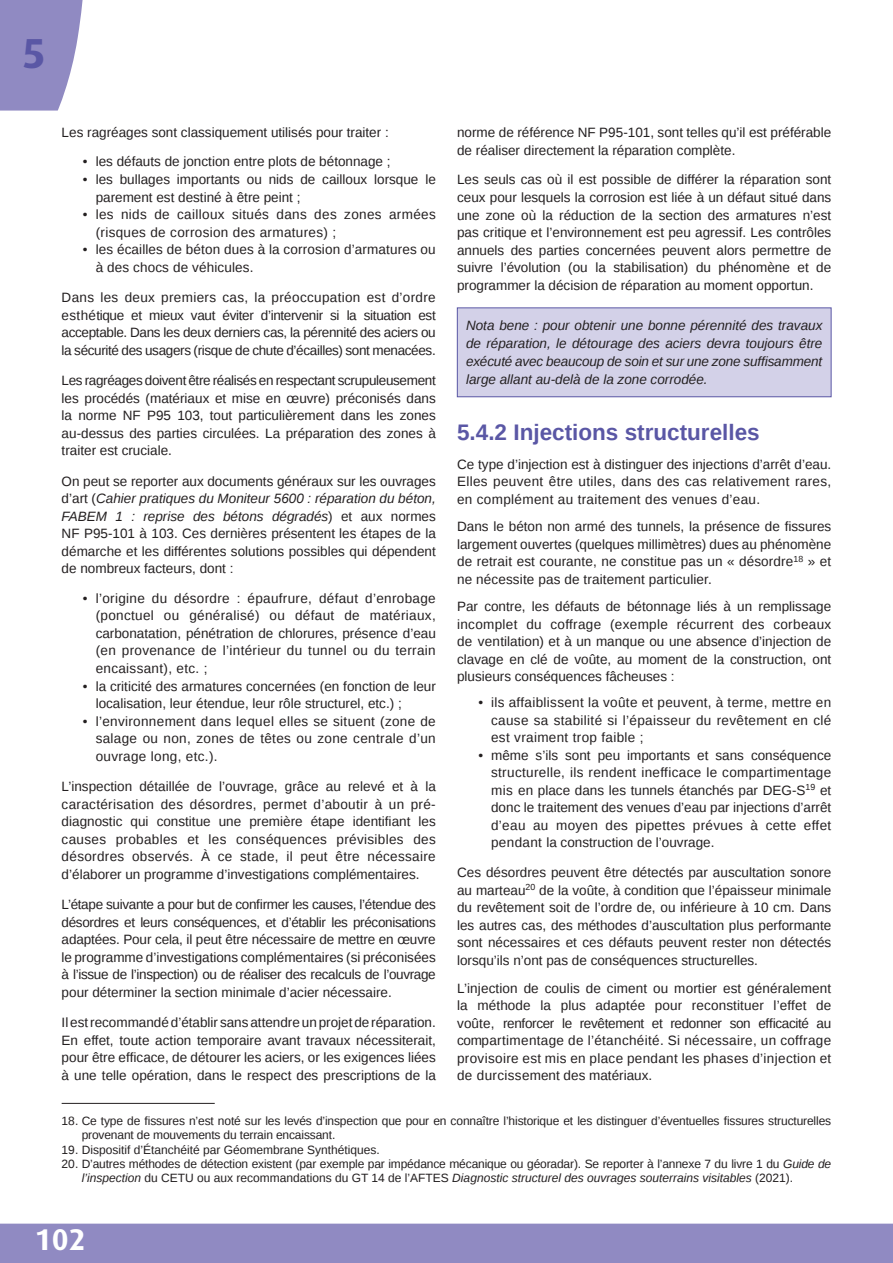
<style>
.page{position:relative;width:893px;height:1263px;background:#908ac2}
.page>*{position:absolute;margin:0;border:0;box-sizing:border-box;transform-origin:0 0}
.t1{font:700 42px "Dax OT";color:#5a57a5}
.t2{font:700 30px "Dax OT";color:#fff}
.t3{font:700 22.5px "Liberation Sans";color:#5a57a5}
.t4{font:13.5px/17.5px "Liberation Sans";color:#231f20;text-align:justify}
.t5{font:italic 13.5px/18px "Liberation Sans";color:#231f20;text-align:justify}
.t6{font:13.5px/17.5px "Liberation Sans";letter-spacing:.025em;color:#231f20}
.t7{font:12px/14.2px "Liberation Sans";letter-spacing:-.01em;color:#231f20}
.s1{font-style:italic}
</style>
<div class="page">
<div style="left:0;top:0;width:893px;height:1223px;background:#fff"></div>
<svg style="left:0;top:0;width:84px;height:111px"></svg>
<div style="left:457px;top:308px;width:374px;height:89px;background:#d3d1e8"></div>
<div style="left:457px;top:308px;width:374px;height:89px;border:1px solid #5a57a5"></div>
<hr style="left:62px;top:1103px;width:153px;height:1px;background:#231f20">
<h1 class="t1" style="left:22px;top:30px;width:25px">5</h1>
<p class="t4" style="left:62px;top:125px;width:329px">Les ragréages sont classiquement utilisés pour traiter :</p>
<p class="t4" style="left:83px;top:154px;width:309px">• les défauts de jonction entre plots de bétonnage ;</p>
<p class="t4" style="left:96px;top:171px;width:342px;text-indent:-13px">• les bullages importants ou nids de cailloux lorsque le parement est destiné à être peint ;</p>
<p class="t6" style="left:96px;top:206px;width:342px;text-indent:-13px">• les nids de cailloux situés dans des zones armées (risques de corrosion des armatures) ;</p>
<p class="t4" style="left:96px;top:241px;width:342px;text-indent:-13px">• les écailles de béton dues à la corrosion d’armatures ou à des chocs de véhicules.</p>
<p class="t4" style="left:62px;top:289px;width:376px">Dans les deux premiers cas, la préoccupation est d’ordre esthétique et mieux vaut éviter d’intervenir si la situation est acceptable. Dans les deux derniers cas, la pérennité des aciers ou la sécurité des usagers (risque de chute d’écailles) sont menacées.</p>
<p class="t4" style="left:62px;top:372px;width:376px">Les ragréages doivent être réalisés en respectant scrupuleusement les procédés (matériaux et mise en œuvre) préconisés dans la norme NF P95 103, tout particulièrement dans les zones au-dessus des parties circulées. La préparation des zones à traiter est cruciale.</p>
<p class="t4" style="left:62px;top:473px;width:376px">On peut se reporter aux documents généraux sur les ouvrages d’art (<span class="s1">Cahier pratiques du Moniteur 5600 : réparation du béton, FABEM 1 : reprise des bétons dégradés</span>) et aux normes NF P95-101 à 103. Ces dernières présentent les étapes de la démarche et les différentes solutions possibles qui dépendent de nombreux facteurs, dont :</p>
<p class="t4" style="left:96px;top:590px;width:342px;text-indent:-13px">• l’origine du désordre : épaufrure, défaut d’enrobage (ponctuel ou généralisé) ou défaut de matériaux, carbonatation, pénétration de chlorures, présence d’eau (en provenance de l’intérieur du tunnel ou du terrain encaissant), etc. ;</p>
<p class="t4" style="left:96px;top:678px;width:342px;text-indent:-13px">• la criticité des armatures concernées (en fonction de leur localisation, leur étendue, leur rôle structurel, etc.) ;</p>
<p class="t4" style="left:96px;top:713px;width:342px;text-indent:-13px">• l’environnement dans lequel elles se situent (zone de salage ou non, zones de têtes ou zone centrale d’un ouvrage long, etc.).</p>
<p class="t4" style="left:62px;top:778px;width:376px">L’inspection détaillée de l’ouvrage, grâce au relevé et à la caractérisation des désordres, permet d’aboutir à un pré&shy;diagnostic qui constitue une première étape identifiant les causes probables et les conséquences prévisibles des désordres observés. À ce stade, il peut être nécessaire d’élaborer un programme d’investigations complémentaires.</p>
<p class="t4" style="left:62px;top:896px;width:376px">L’étape suivante a pour but de confirmer les causes, l’étendue des désordres et leurs conséquences, et d’établir les préconisations adaptées. Pour cela, il peut être nécessaire de mettre en œuvre le programme d’investigations complémentaires (si préconisées à l’issue de l’inspection) ou de réaliser des recalculs de l’ouvrage pour déterminer la section minimale d’acier nécessaire.</p>
<p class="t4" style="left:62px;top:1014px;width:376px">Il est recommandé d’établir sans attendre un projet de réparation.<br>En effet, toute action temporaire avant travaux nécessiterait, pour être efficace, de détourer les aciers, or les exigences liées à une telle opération, dans le respect des prescriptions de la</p>
<p class="t4" style="left:457px;top:125px;width:376px">norme de référence NF P95-101, sont telles qu’il est préférable de réaliser directement la réparation complète.</p>
<p class="t4" style="left:457px;top:172px;width:376px">Les seuls cas où il est possible de différer la réparation sont ceux pour lesquels la corrosion est liée à un défaut situé dans une zone où la réduction de la section des armatures n’est pas critique et l’environnement est peu agressif. Les contrôles annuels des parties concernées peuvent alors permettre de suivre l’évolution (ou la stabilisation) du phénomène et de programmer la décision de réparation au moment opportun.</p>
<p class="t5" style="left:466px;top:316px;width:358px">Nota bene : pour obtenir une bonne pérennité des travaux de réparation, le détourage des aciers devra toujours être exécuté avec beaucoup de soin et sur une zone suffisamment large allant au-delà de la zone corrodée.</p>
<h3 class="t3" style="left:457px;top:416px;width:304px">5.4.2 Injections structurelles</h3>
<p class="t4" style="left:457px;top:456px;width:376px">Ce type d’injection est à distinguer des injections d’arrêt d’eau.<br>Elles peuvent être utiles, dans des cas relativement rares, en complément au traitement des venues d’eau.</p>
<p class="t4" style="left:457px;top:518px;width:376px">Dans le béton non armé des tunnels, la présence de fissures largement ouvertes (quelques millimètres) dues au phénomène de retrait est courante, ne constitue pas un « désordre<sup>18</sup> » et ne nécessite pas de traitement particulier.</p>
<p class="t4" style="left:457px;top:598px;width:376px">Par contre, les défauts de bétonnage liés à un remplissage incomplet du coffrage (exemple récurrent des corbeaux de ventilation) et à un manque ou une absence d’injection de clavage en clé de voûte, au moment de la construction, ont plusieurs conséquences fâcheuses :</p>
<p class="t4" style="left:491px;top:694px;width:342px;text-indent:-13px">• ils affaiblissent la voûte et peuvent, à terme, mettre en cause sa stabilité si l’épaisseur du revêtement en clé est vraiment trop faible ;</p>
<p class="t4" style="left:491px;top:747px;width:342px;text-indent:-13px">• même s’ils sont peu importants et sans conséquence structurelle, ils rendent inefficace le compartimentage mis en place dans les tunnels étanchés par DEG-S<sup>19</sup> et donc le traitement des venues d’eau par injections d’arrêt d’eau au moyen des pipettes prévues à cette effet pendant la construction de l’ouvrage.</p>
<p class="t4" style="left:457px;top:864px;width:376px">Ces désordres peuvent être détectés par auscultation sonore au marteau<sup>20</sup> de la voûte, à condition que l’épaisseur minimale du revêtement soit de l’ordre de, ou inférieure à 10 cm. Dans les autres cas, des méthodes d’auscultation plus performante sont nécessaires et ces défauts peuvent rester non détectés lorsqu’ils n’ont pas de conséquences structurelles.</p>
<p class="t4" style="left:457px;top:980px;width:376px">L’injection de coulis de ciment ou mortier est généralement la méthode la plus adaptée pour reconstituer l’effet de voûte, renforcer le revêtement et redonner son efficacité au compartimentage de l’étanchéité. Si nécessaire, un coffrage provisoire est mis en place pendant les phases d’injection et de durcissement des matériaux.</p>
<p class="t7" style="left:82px;top:1114px;width:751px;text-indent:-20px">18. Ce type de fissures n’est noté sur les levés d’inspection que pour en connaître l’historique et les distinguer d’éventuelles fissures structurelles provenant de mouvements du terrain encaissant.</p>
<p class="t7" style="left:62px;top:1143px;width:320px">19. Dispositif d’Étanchéité par Géomembrane Synthétiques.</p>
<p class="t7" style="left:82px;top:1157px;width:751px;text-indent:-20px">20. D’autres méthodes de détection existent (par exemple par impédance mécanique ou géoradar). Se reporter à l’annexe 7 du livre 1 du <span class="s1">Guide de l’inspection</span> du CETU ou aux recommandations du GT 14 de l’AFTES <span class="s1">Diagnostic structurel des ouvrages souterrains visitables</span> (2021).</p>
<h2 class="t2" style="left:35px;top:1222px;width:52px">102</h2>
</div>
